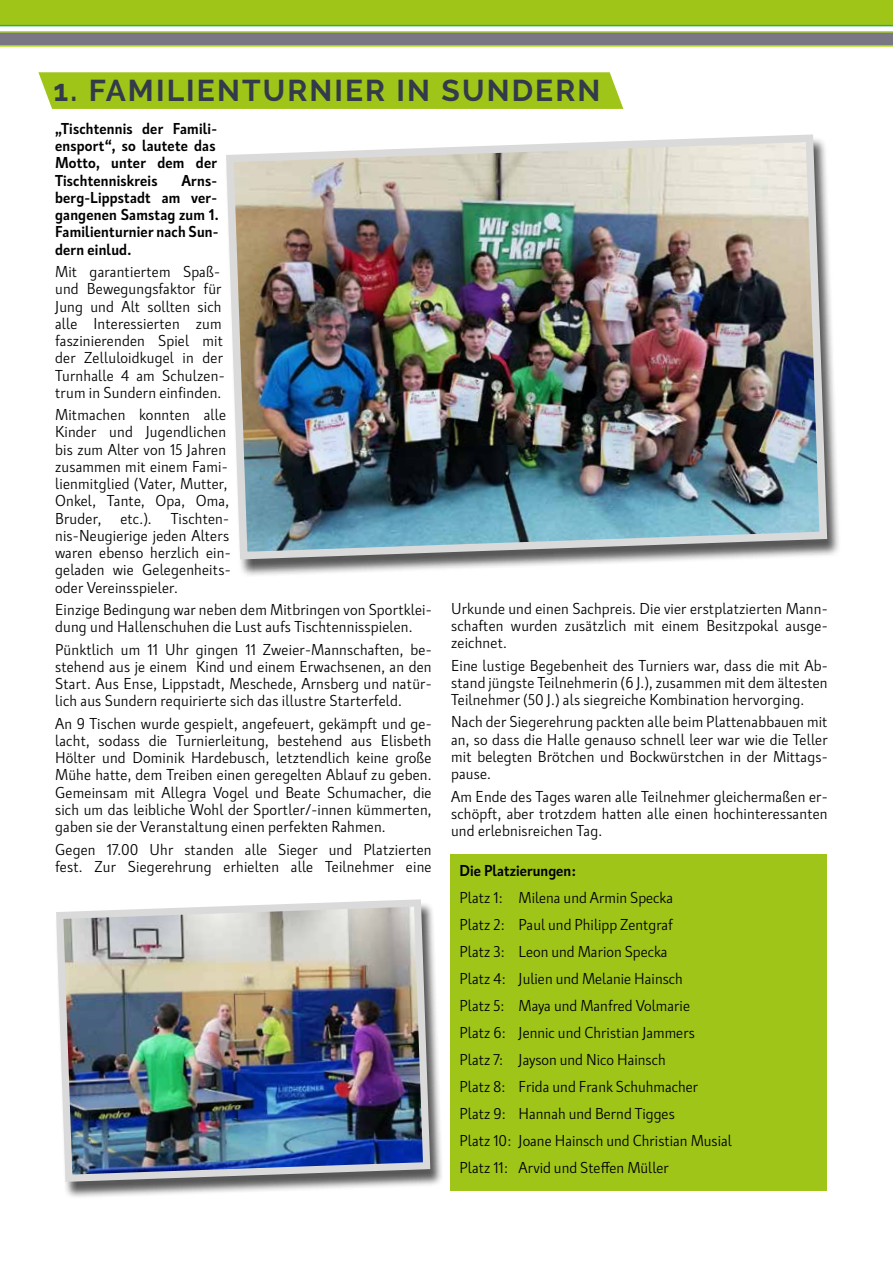
<style>
.page{position:relative;width:893px;height:1263px;background:#fff}
.page>*{position:absolute;margin:0;border:0;box-sizing:border-box;transform-origin:0 0}
.t1{font:700 30px "Raleway";letter-spacing:.07em;color:#333b4b}
.t2{font:15.75px/17.2px "Kardinal";letter-spacing:.01em;color:#000;text-align:justify}
.t3{font:700 15.75px/17.2px "Kardinal";letter-spacing:.01em;color:#000;text-align:justify}
</style>
<div class="page">
<svg style="left:0;top:0;width:893px;height:47px"></svg>
<div style="left:451px;top:854px;width:376px;height:337px;background:#a0c519"></div>
<svg style="left:38px;top:72px;width:585px;height:37px"></svg>
<div style="left:224px;top:137px;width:617px;height:441px;background:#000;opacity:.66"></div>
<img style="left:224px;top:134px;width:607px;height:429px">
<div style="left:55px;top:902px;width:388px;height:297px;background:#000;opacity:.66"></div>
<img style="left:55px;top:899px;width:379px;height:286px">
<h1 class="t1" style="left:54px;top:73px;width:548px">1. FAMILIENTURNIER IN SUNDERN</h1>
<p class="t3" style="left:55px;top:119px;width:164px">„Tischtennis der Famili&shy;ensport“, so lautete das Motto, unter dem der Tischtenniskreis</p>
<p class="t3" style="left:55px;top:171px;width:165px;text-indent:126px">Arns&shy;berg-Lippstadt am ver&shy;gangenen Samstag zum 1.<br>Familienturnier nach Sun&shy;dern einlud.</p>
<p class="t2" style="left:55px;top:262px;width:171px;text-align:left">Mit garantiertem Spaß&shy;und Bewegungsfaktor für<br>Jung und Alt sollten sich alle Interessierten zum faszinierenden Spiel mit der Zelluloidkugel in der<br>Turnhalle 4 am Schulzen&shy;trum in Sundern einfinden.</p>
<p class="t2" style="left:55px;top:405px;width:177px;text-align:left">Mitmachen konnten alle<br>Kinder und Jugendlichen bis zum Alter von 15 Jahren zusammen mit einem Fami&shy;lienmitglied (Vater, Mutter,<br>Onkel, Tante, Opa, Oma,<br>Bruder, etc.). Tischten&shy;nis-Neugierige jeden Alters waren ebenso herzlich ein&shy;geladen wie Gelegenheits&shy;oder Vereinsspieler.</p>
<p class="t2" style="left:55px;top:600px;width:378px">Einzige Bedingung war neben dem Mitbringen von Sportklei&shy;dung und Hallenschuhen die Lust aufs Tischtennisspielen.</p>
<p class="t2" style="left:55px;top:640px;width:378px">Pünktlich um 11 Uhr gingen 11 Zweier-Mannschaften, be&shy;stehend aus je einem Kind und einem Erwachsenen, an den Start. Aus Ense, Lippstadt, Meschede, Arnsberg und natür&shy;lich aus Sundern requirierte sich das illustre Starterfeld.</p>
<p class="t2" style="left:55px;top:714px;width:378px">An 9 Tischen wurde gespielt, angefeuert, gekämpft und ge&shy;lacht, sodass die Turnierleitung, bestehend aus Elisbeth Hölter und Dominik Hardebusch, letztendlich keine große Mühe hatte, dem Treiben einen geregelten Ablauf zu geben.<br>Gemeinsam mit Allegra Vogel und Beate Schumacher, die sich um das leibliche Wohl der Sportler/-innen kümmerten, gaben sie der Veranstaltung einen perfekten Rahmen.</p>
<p class="t2" style="left:55px;top:839px;width:378px">Gegen 17.00 Uhr standen alle Sieger und Platzierten fest. Zur Siegerehrung erhielten alle Teilnehmer eine</p>
<p class="t2" style="left:451px;top:599px;width:378px">Urkunde und einen Sachpreis. Die vier erstplatzierten Mann&shy;schaften wurden zusätzlich mit einem Besitzpokal ausge&shy;zeichnet.</p>
<p class="t2" style="left:451px;top:656px;width:378px">Eine lustige Begebenheit des Turniers war, dass die mit Ab&shy;stand jüngste Teilnehmerin (6 J.), zusammen mit dem ältesten Teilnehmer (50 J.) als siegreiche Kombination hervorging.</p>
<p class="t2" style="left:451px;top:712px;width:378px">Nach der Siegerehrung packten alle beim Plattenabbauen mit an, so dass die Halle genauso schnell leer war wie die Teller mit belegten Brötchen und Bockwürstchen in der Mittags&shy;pause.</p>
<p class="t2" style="left:451px;top:787px;width:378px">Am Ende des Tages waren alle Teilnehmer gleichermaßen er&shy;schöpft, aber trotzdem hatten alle einen hochinteressanten und erlebnisreichen Tag.</p>
<p class="t3" style="left:460px;top:860px;width:118px">Die Platzierungen:</p>
<p class="t2" style="left:460px;top:883px;width:274px;line-height:27px;text-align:left">Platz 1: Milena und Armin Specka<br>Platz 2: Paul und Philipp Zentgraf<br>Platz 3: Leon und Marion Specka<br>Platz 4: Julien und Melanie Hainsch<br>Platz 5: Maya und Manfred Volmarie<br>Platz 6: Jennic und Christian Jammers<br>Platz 7: Jayson und Nico Hainsch<br>Platz 8: Frida und Frank Schuhmacher Platz 9: Hannah und Bernd Tigges<br>Platz 10: Joane Hainsch und Christian Musial Platz 11: Arvid und Steffen Müller</p>
</div>
